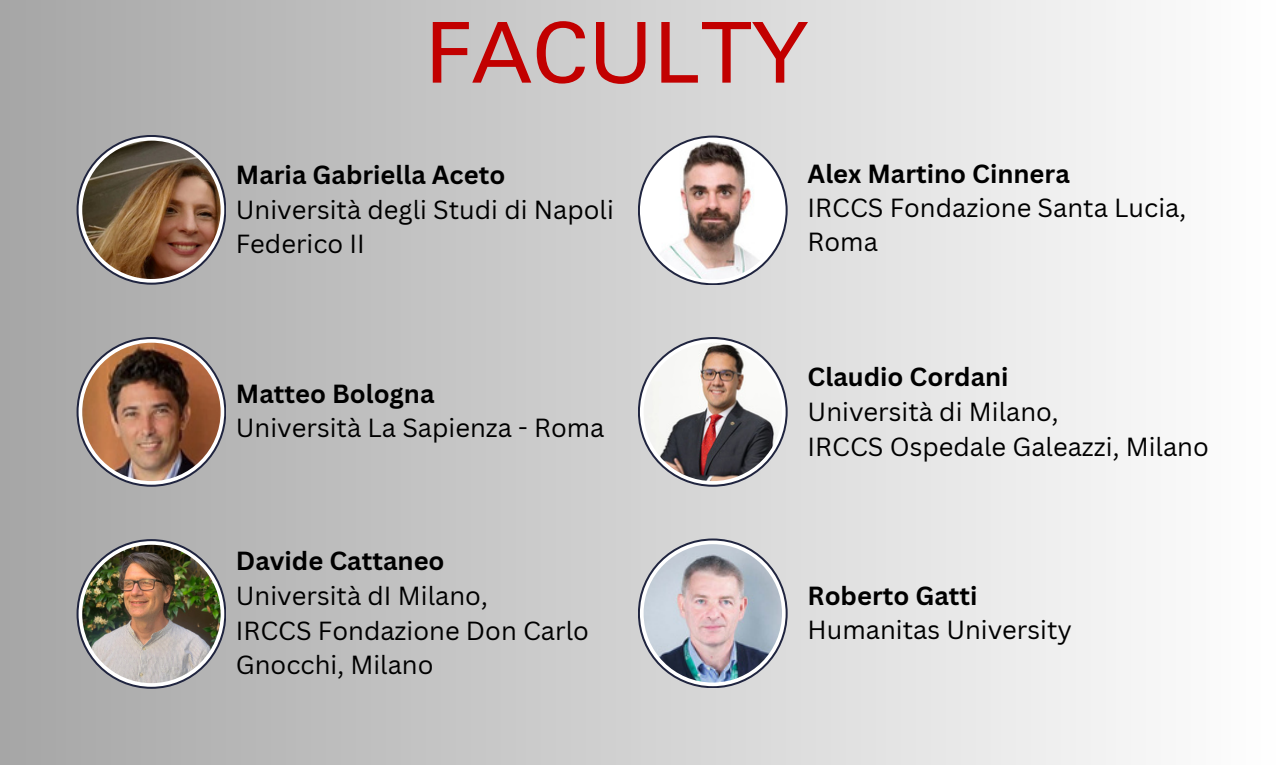
<style>
.page{position:relative;width:1276px;height:765px;background:#fff}
.page>*{position:absolute;margin:0;border:0;box-sizing:border-box;transform-origin:0 0}
.t1{font:84px "Univers LT Pro 55 Roman";color:#c20000}
.t2{font:25.5px/34.8px "Canva Sans";color:#000}
.t3{font:700 25.5px "Canva Sans";color:#000}
</style>
<div class="page">
<div style="left:0;top:0;width:1276px;height:765px;background:linear-gradient(to right,#a6a6a6,#fefefe)"></div>
<svg style="left:77px;top:135px;width:149px;height:150px"></svg>
<svg style="left:79px;top:137px;width:145px;height:146px"></svg>
<img style="left:82px;top:141px;width:139px;height:138px;border-radius:50%">
<svg style="left:77px;top:337px;width:149px;height:150px"></svg>
<svg style="left:79px;top:339px;width:145px;height:146px"></svg>
<img style="left:82px;top:343px;width:139px;height:138px;border-radius:50%">
<svg style="left:77px;top:539px;width:149px;height:150px"></svg>
<svg style="left:79px;top:541px;width:145px;height:146px"></svg>
<img style="left:82px;top:545px;width:139px;height:138px;border-radius:50%">
<svg style="left:638px;top:136px;width:150px;height:149px"></svg>
<div style="left:640px;top:138px;width:145px;height:145px;background:#fff;border-radius:50%"></div>
<img style="left:643px;top:141px;width:139px;height:139px;border-radius:50%">
<svg style="left:638px;top:337px;width:150px;height:150px"></svg>
<div style="left:640px;top:339px;width:145px;height:146px;background:#fff;border-radius:50%"></div>
<img style="left:643px;top:343px;width:139px;height:138px;border-radius:50%">
<svg style="left:638px;top:539px;width:150px;height:149px"></svg>
<div style="left:640px;top:541px;width:145px;height:145px;background:#fff;border-radius:50%"></div>
<img style="left:643px;top:544px;width:139px;height:139px;border-radius:50%">
<p class="t1" style="left:425px;top:22px;width:384px">FACULTY</p>
<p class="t3" style="left:236px;top:157px;width:271px">Maria Gabriella Aceto</p>
<p class="t2" style="left:236px;top:192px;width:379px">Università degli Studi di Napoli<br>Federico II</p>
<p class="t3" style="left:236px;top:376px;width:200px">Matteo Bologna</p>
<p class="t2" style="left:236px;top:410px;width:370px">Università La Sapienza - Roma</p>
<p class="t3" style="left:236px;top:543px;width:210px">Davide Cattaneo</p>
<p class="t2" style="left:236px;top:578px;width:253px">Università dI Milano,</p>
<p class="t2" style="left:236px;top:612px;width:355px">IRCCS Fondazione Don Carlo<br>Gnocchi, Milano</p>
<p class="t3" style="left:807px;top:156px;width:264px">Alex Martino Cinnera</p>
<p class="t2" style="left:807px;top:190px;width:380px;line-height:33.9px">IRCCS Fondazione Santa Lucia,<br>Roma</p>
<p class="t3" style="left:807px;top:359px;width:203px">Claudio Cordani</p>
<p class="t2" style="left:807px;top:394px;width:253px">Università di Milano,</p>
<p class="t2" style="left:807px;top:428px;width:403px">IRCCS Ospedale Galeazzi, Milano</p>
<p class="t3" style="left:807px;top:578px;width:171px">Roberto Gatti</p>
<p class="t2" style="left:807px;top:612px;width:266px">Humanitas University</p>
</div>
